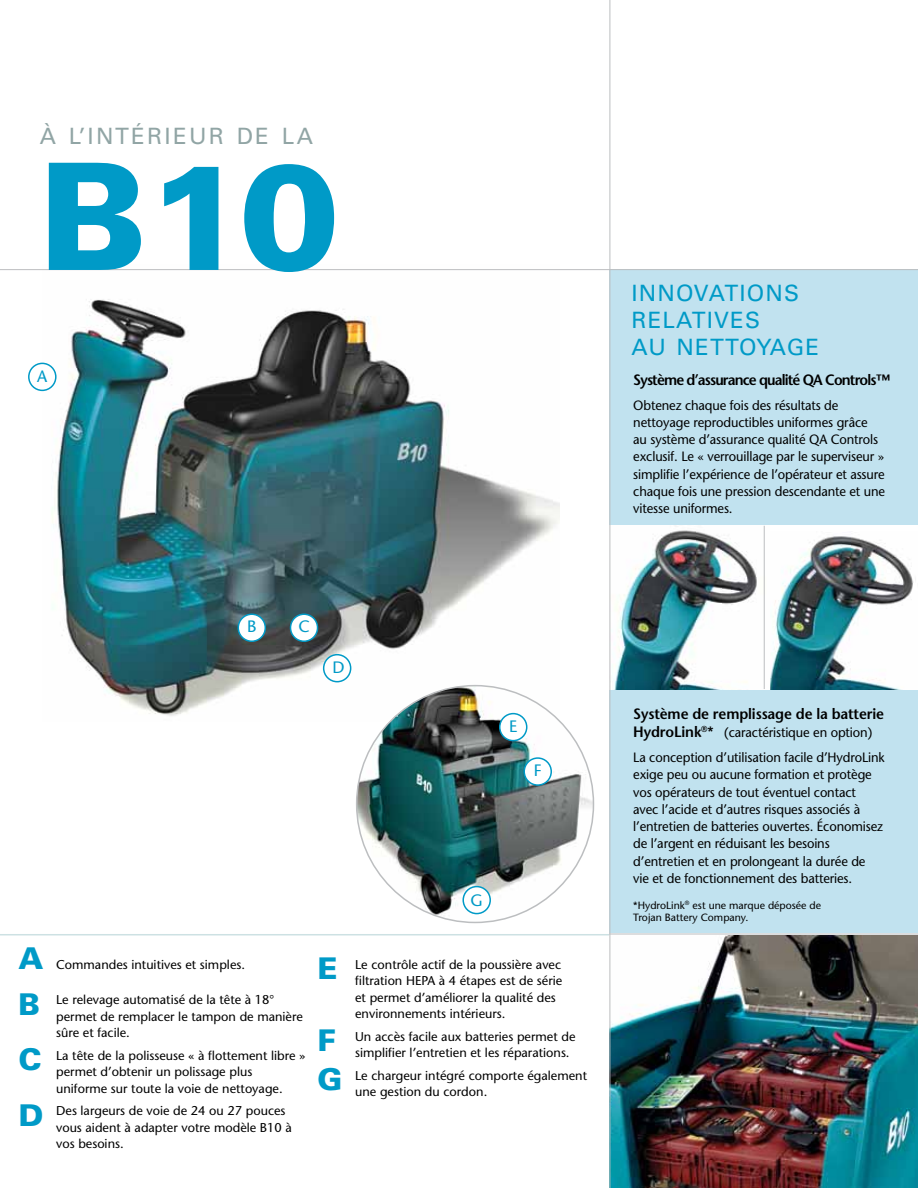
<style>
.page{position:relative;width:918px;height:1188px;background:#fff}
.page>*{position:absolute;margin:0;border:0;box-sizing:border-box;transform-origin:0 0}
.t1{font:900 148.5px "Univers";color:#009ac7}
.t2{font:900 30px "Univers";color:#009ac7}
.t3{font:22.5px/27px "Univers";color:#009ac7;text-align:justify}
.t4{font:22.5px "Univers";letter-spacing:.1em;color:#91a5a5}
.t5{font:16.5px "Stone Sans";color:#009ac7}
.t6{font:600 15px "Stone Sans";letter-spacing:-.06em;color:#000;scale:.96 1}
.t7{font:600 15px "Stone Sans";letter-spacing:-.01em;color:#000;scale:.96 1}
.t8{font:13.5px/17.2px "Stone Sans";letter-spacing:-.01em;color:#000;scale:.96 1}
.t9{font:12.75px/16.5px "Stone Sans";color:#000}
.t10{font:10.5px/12.6px "Stone Sans";color:#000}
.s1{font-weight:600;font-size:15px}
</style>
<div class="page">
<img style="left:42px;top:299px;width:517px;height:422px">
<img style="left:357px;top:686px;width:236px;height:236px;border-radius:118px">
<div style="left:609px;top:269px;width:309px;height:919px;background:#c1e2ef"></div>
<img style="left:609px;top:526px;width:161px;height:163px">
<hr style="left:0;top:269px;width:918px;height:1px;background:#bcbec0">
<div style="left:324px;top:655px;width:27px;height:27px;background:#fff;border-radius:50%"></div>
<div style="left:323px;top:654px;width:28px;height:28px;border:2px solid #009ac7;border-radius:50%"></div>
<div style="left:291px;top:614px;width:27px;height:27px;background:#fff;border-radius:50%"></div>
<div style="left:290px;top:614px;width:28px;height:28px;border:2px solid #009ac7;border-radius:50%"></div>
<div style="left:238px;top:614px;width:27px;height:27px;background:#fff;border-radius:50%"></div>
<div style="left:238px;top:614px;width:28px;height:28px;border:2px solid #009ac7;border-radius:50%"></div>
<div style="left:29px;top:363px;width:27px;height:27px;background:#fff;border-radius:50%"></div>
<div style="left:28px;top:363px;width:29px;height:28px;border:2px solid #009ac7;border-radius:50%"></div>
<hr style="left:0;top:934px;width:610px;height:1px;background:#cde1e3">
<div style="left:524px;top:758px;width:27px;height:27px;background:#fff;border-radius:50%"></div>
<div style="left:524px;top:757px;width:28px;height:29px;border:2px solid #009ac7;border-radius:50%"></div>
<div style="left:463px;top:887px;width:27px;height:27px;background:#fff;border-radius:50%"></div>
<div style="left:462px;top:886px;width:29px;height:28px;border:2px solid #009ac7;border-radius:50%"></div>
<div style="left:500px;top:714px;width:27px;height:27px;background:#fff;border-radius:50%"></div>
<div style="left:499px;top:713px;width:28px;height:28px;border:2px solid #009ac7;border-radius:50%"></div>
<img style="left:609px;top:935px;width:309px;height:253px">
<div style="left:770px;top:526px;width:148px;height:163px;background:#fff"></div>
<img style="left:770px;top:536px;width:144px;height:153px">
<hr style="left:764px;top:526px;width:1px;height:163px;background:#bcbec0">
<hr style="left:610px;top:0;width:1px;height:1188px;background:#bcbec0">
<h3 class="t4" style="left:40px;top:122px;width:275px">À L’INTÉRIEUR DE LA</h3>
<h1 class="t1" style="left:40px;top:124px;width:302px">B10</h1>
<p class="t5" style="left:37px;top:366px;width:12px">A</p>
<p class="t5" style="left:247px;top:617px;width:11px">B</p>
<p class="t5" style="left:298px;top:617px;width:13px">C</p>
<p class="t5" style="left:333px;top:657px;width:14px">D</p>
<p class="t5" style="left:509px;top:716px;width:10px">E</p>
<p class="t5" style="left:534px;top:761px;width:9px">F</p>
<p class="t5" style="left:471px;top:890px;width:12px">G</p>
<h2 class="t2" style="left:18px;top:939px;width:26px">A</h2>
<p class="t9" style="left:56px;top:956px;width:190px">Commandes intuitives et simples.</p>
<h2 class="t2" style="left:18px;top:985px;width:23px">B</h2>
<p class="t9" style="left:56px;top:992px;width:248px">Le relevage automatisé de la tête à 18° permet de remplacer le tampon de manière sûre et facile.</p>
<h2 class="t2" style="left:18px;top:1041px;width:25px">C</h2>
<p class="t9" style="left:56px;top:1047px;width:251px">La tête de la polisseuse « à flottement libre » permet d’obtenir un polissage plus uniforme sur toute la voie de nettoyage.</p>
<h2 class="t2" style="left:18px;top:1096px;width:26px">D</h2>
<p class="t9" style="left:56px;top:1103px;width:237px">Des largeurs de voie de 24 ou 27 pouces vous aident à adapter votre modèle B10 à vos besoins.</p>
<h2 class="t2" style="left:317px;top:950px;width:22px">E</h2>
<p class="t9" style="left:355px;top:956px;width:209px">Le contrôle actif de la poussière avec filtration HEPA à 4 étapes est de série et permet d’améliorer la qualité des environnements intérieurs.</p>
<h2 class="t2" style="left:317px;top:1022px;width:20px">F</h2>
<p class="t9" style="left:355px;top:1028px;width:222px">Un accès facile aux batteries permet de simplifier l’entretien et les réparations.</p>
<h2 class="t2" style="left:317px;top:1060px;width:26px">G</h2>
<p class="t9" style="left:355px;top:1067px;width:233px">Le chargeur intégré comporte également une gestion du cordon.</p>
<h3 class="t3" style="left:632px;top:280px;width:18px">INNOVATIONS RELATIVES AU</h3>
<h3 class="t3" style="left:677px;top:334px;width:17px">NETTO</h3>
<h3 class="t3" style="left:756px;top:334px;width:61px">YAGE</h3>
<p class="t6" style="left:633px;top:371px;width:269px">Système d’assurance qualité QA Controls™</p>
<p class="t8" style="left:633px;top:396px;width:264px">Obtenez chaque fois des résultats de nettoyage reproductibles uniformes grâce<br>au système d’assurance qualité QA Controls exclusif. Le « verrouillage par le superviseur » simplifie l’expérience de l’opérateur et assure chaque fois une pression descendante et une vitesse uniformes.</p>
<p class="t7" style="left:633px;top:705px;width:263px">Système de remplissage de la batterie</p>
<p class="t8" style="left:633px;top:720px;width:263px;line-height:24.8px"><span class="s1">HydroLink</span><sup>®</sup><span class="s1">*</span> (caractéristique en option)<br>La conception d’utilisation facile d’HydroLink</p>
<p class="t8" style="left:633px;top:766px;width:262px">exige peu ou aucune formation et protège vos opérateurs de tout éventuel contact avec l’acide et d’autres risques associés à l’entretien de batteries ouvertes. Économisez de l’argent en réduisant les besoins d’entretien et en prolongeant la durée de vie et de fonctionnement des batteries.</p>
<p class="t10" style="left:633px;top:899px;width:189px">*HydroLink<sup>®</sup> est une marque déposée de<br>Trojan Battery Company.</p>
</div>
